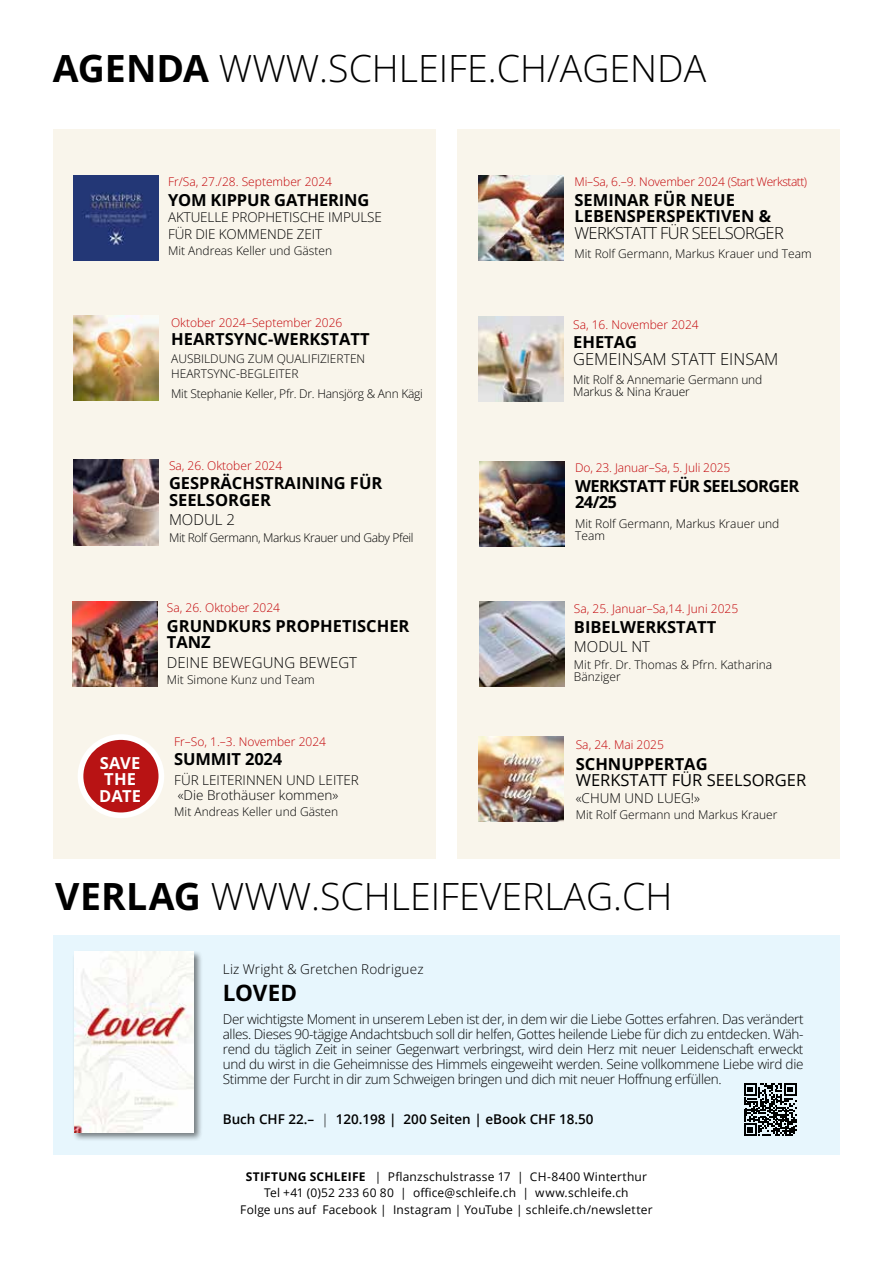
<style>
.page{position:relative;width:893px;height:1263px;background:#fff}
.page>*{position:absolute;margin:0;border:0;box-sizing:border-box;transform-origin:0 0}
.t1{font:300 37.5px "Open Sans";color:#000}
.t2{font:700 22.5px "Open Sans";letter-spacing:-.005em;color:#000}
.t3{font:700 16.5px/16.5px "Open Sans";color:#000}
.t4{font:700 16.5px/16.5px "Open Sans";letter-spacing:-.04em;color:#000}
.t5{font:300 16.5px "Open Sans";letter-spacing:-.04em;color:#000}
.t6{font:16.5px "Open Sans";color:#000}
.t7{font:300 16.5px "Open Sans";color:#000}
.t8{font:700 16.5px/16.5px "Open Sans";letter-spacing:.005em;color:#fff;text-align:center}
.t9{font:300 15px "Open Sans";color:#000}
.t10{font:300 13.5px/15px "Open Sans";letter-spacing:-.01em;color:#000}
.t11{font:600 13.5px "Open Sans";color:#000}
.t12{font:300 13.5px "Open Sans";letter-spacing:.01em;color:#000}
.t13{font:300 12px/12px "Open Sans";color:#000}
.t14{font:300 12px "Open Sans";color:#c20206}
.t15{font:12px/16.5px "Open Sans";letter-spacing:.015em;color:#000;text-align:center}
.t16{font:300 12px "Open Sans";letter-spacing:-.02em;color:#000}
.t17{font:300 12px "Open Sans";letter-spacing:-.025em;color:#c20206}
.t18{font:300 12px "Open Sans";letter-spacing:-.03em;color:#000}
.s1{font-weight:700}
.s2{font-weight:300}
</style>
<div class="page">
<div style="left:457px;top:130px;width:383px;height:729px;background:#f9f5eb"></div>
<div style="left:53px;top:130px;width:383px;height:729px;background:#f9f5eb"></div>
<div style="left:81px;top:737px;width:80px;height:78px;background:#b81314;border-radius:50%"></div>
<div style="left:78px;top:734px;width:86px;height:84px;border:6px solid #fff;border-radius:50%"></div>
<img style="left:72px;top:602px;width:85px;height:85px">
<img style="left:479px;top:175px;width:85px;height:85px">
<img style="left:479px;top:736px;width:85px;height:85px">
<img style="left:73px;top:176px;width:85px;height:85px">
<img style="left:479px;top:461px;width:85px;height:85px">
<img style="left:479px;top:602px;width:85px;height:85px">
<img style="left:73px;top:460px;width:85px;height:85px">
<img style="left:73px;top:315px;width:85px;height:85px">
<div style="left:53px;top:935px;width:787px;height:219px;background:#e7f6fd"></div>
<div style="left:72px;top:950px;width:131px;height:192px;background:#000;opacity:.5"></div>
<img style="left:74px;top:951px;width:119px;height:181px">
<svg style="left:744px;top:1083px;width:52px;height:53px"></svg>
<img style="left:479px;top:317px;width:85px;height:85px">
<h1 class="t1" style="left:53px;top:43px;width:655px"><span class="s1">AGENDA</span> WWW.SCHLEIFE.CH/AGENDA</h1>
<p class="t8" style="left:99px;top:754px;width:43px">SAVE<br>THE<br>DATE</p>
<p class="t14" style="left:168px;top:174px;width:166px">Fr/Sa, 27./28. September 2024</p>
<p class="t3" style="left:168px;top:191px;width:203px">YOM KIPPUR GATHERING</p>
<p class="t10" style="left:168px;top:209px;width:215px;line-height:16.5px">AKTUELLE PROPHETISCHE IMPULSE<br>FÜR DIE KOMMENDE ZEIT</p>
<p class="t13" style="left:168px;top:245px;width:166px">Mit Andreas Keller und Gästen</p>
<p class="t14" style="left:171px;top:315px;width:173px">Oktober 2024–September 2026</p>
<p class="t3" style="left:171px;top:331px;width:200px">HEARTSYNC-WERKSTATT</p>
<p class="t13" style="left:171px;top:351px;width:196px;line-height:15px">AUSBILDUNG ZUM QUALIFIZIERTEN<br>HEARTSYNC-BEGLEITER</p>
<p class="t16" style="left:171px;top:385px;width:253px">Mit Stephanie Keller, Pfr. Dr. Hansjörg &amp; Ann Kägi</p>
<p class="t14" style="left:169px;top:457px;width:115px">Sa, 26. Oktober 2024</p>
<p class="t3" style="left:169px;top:474px;width:215px">GESPRÄCHSTRAINING FÜR<br>SEELSORGER</p>
<p class="t9" style="left:169px;top:509px;width:67px">MODUL 2</p>
<p class="t18" style="left:169px;top:529px;width:246px">Mit Rolf Germann, Markus Krauer und Gaby Pfeil</p>
<p class="t14" style="left:167px;top:600px;width:115px">Sa, 26. Oktober 2024</p>
<p class="t3" style="left:167px;top:617px;width:244px">GRUNDKURS PROPHETISCHER<br>TANZ</p>
<p class="t9" style="left:167px;top:652px;width:192px">DEINE BEWEGUNG BEWEGT</p>
<p class="t13" style="left:167px;top:674px;width:149px">Mit Simone Kunz und Team</p>
<p class="t14" style="left:174px;top:733px;width:153px">Fr–So, 1.–3. November 2024</p>
<p class="t3" style="left:174px;top:751px;width:110px">SUMMIT 2024</p>
<p class="t10" style="left:174px;top:772px;width:186px">FÜR LEITERINNEN UND LEITER «Die Brothäuser kommen»</p>
<p class="t13" style="left:174px;top:806px;width:166px">Mit Andreas Keller und Gästen</p>
<p class="t17" style="left:574px;top:174px;width:234px">Mi–Sa, 6.–9. November 2024 (Start Werkstatt)</p>
<p class="t3" style="left:574px;top:191px;width:198px">SEMINAR FÜR NEUE<br>LEBENSPERSPEKTIVEN &amp;</p>
<p class="t5" style="left:574px;top:221px;width:211px">WERKSTATT FÜR SEELSORGER</p>
<p class="t13" style="left:574px;top:247px;width:239px">Mit Rolf Germann, Markus Krauer und Team</p>
<p class="t14" style="left:573px;top:316px;width:127px">Sa, 16. November 2024</p>
<p class="t3" style="left:573px;top:334px;width:65px">EHETAG</p>
<p class="t7" style="left:573px;top:348px;width:207px">GEMEINSAM STATT EINSAM</p>
<p class="t13" style="left:573px;top:374px;width:191px">Mit Rolf &amp; Annemarie Germann und<br>Markus &amp; Nina Krauer</p>
<p class="t14" style="left:575px;top:459px;width:157px">Do, 23. Januar–Sa, 5. Juli 2025</p>
<p class="t4" style="left:575px;top:477px;width:226px">WERKSTATT FÜR SEELSORGER<br>24/25</p>
<p class="t13" style="left:575px;top:517px;width:206px">Mit Rolf Germann, Markus Krauer und<br>Team</p>
<p class="t14" style="left:574px;top:601px;width:166px">Sa, 25. Januar–Sa,14. Juni 2025</p>
<p class="t3" style="left:574px;top:618px;width:144px">BIBELWERKSTATT</p>
<p class="t9" style="left:574px;top:637px;width:78px">MODUL NT</p>
<p class="t13" style="left:574px;top:658px;width:200px">Mit Pfr. Dr. Thomas &amp; Pfrn. Katharina<br>Bänziger</p>
<p class="t14" style="left:576px;top:736px;width:90px">Sa, 24. Mai 2025</p>
<p class="t3" style="left:576px;top:755px;width:133px">SCHNUPPERTAG</p>
<p class="t6" style="left:576px;top:769px;width:232px">WERKSTATT FÜR SEELSORGER</p>
<p class="t10" style="left:576px;top:790px;width:126px">«CHUM UND LUEG!»</p>
<p class="t13" style="left:576px;top:808px;width:203px">Mit Rolf Germann und Markus Krauer</p>
<h1 class="t1" style="left:55px;top:871px;width:619px"><span class="s1">VERLAG</span> WWW.SCHLEIFEVERLAG.CH</h1>
<p class="t12" style="left:223px;top:960px;width:202px">Liz Wright &amp; Gretchen Rodriguez</p>
<h2 class="t2" style="left:223px;top:977px;width:76px">LOVED</h2>
<p class="t10" style="left:223px;top:1011px;width:582px;text-align:justify">Der wichtigste Moment in unserem Leben ist der, in dem wir die Liebe Gottes erfahren. Das verändert alles. Dieses 90-tägige Andachtsbuch soll dir helfen, Gottes heilende Liebe für dich zu entdecken. Wäh&shy;rend du täglich Zeit in seiner Gegenwart verbringst, wird dein Herz mit neuer Leidenschaft erweckt und du wirst in die Geheimnisse des Himmels eingeweiht werden. Seine vollkommene Liebe wird die Stimme der Furcht in dir zum Schweigen bringen und dich mit neuer Hoffnung erfüllen.</p>
<p class="t11" style="left:223px;top:1110px;width:372px">Buch CHF 22.– <span class="s2">|</span> 120.198 | 200 Seiten | eBook CHF 18.50</p>
<p class="t15" style="left:240px;top:1168px;width:414px"><span class="s1">STIFTUNG SCHLEIFE</span> | Pflanzschulstrasse 17 | CH-8400 Winterthur<br>Tel +41 (0)52 233 60 80 | office@schleife.ch | www.schleife.ch<br>Folge uns auf Facebook | Instagram | YouTube | schleife.ch/newsletter</p>
</div>
